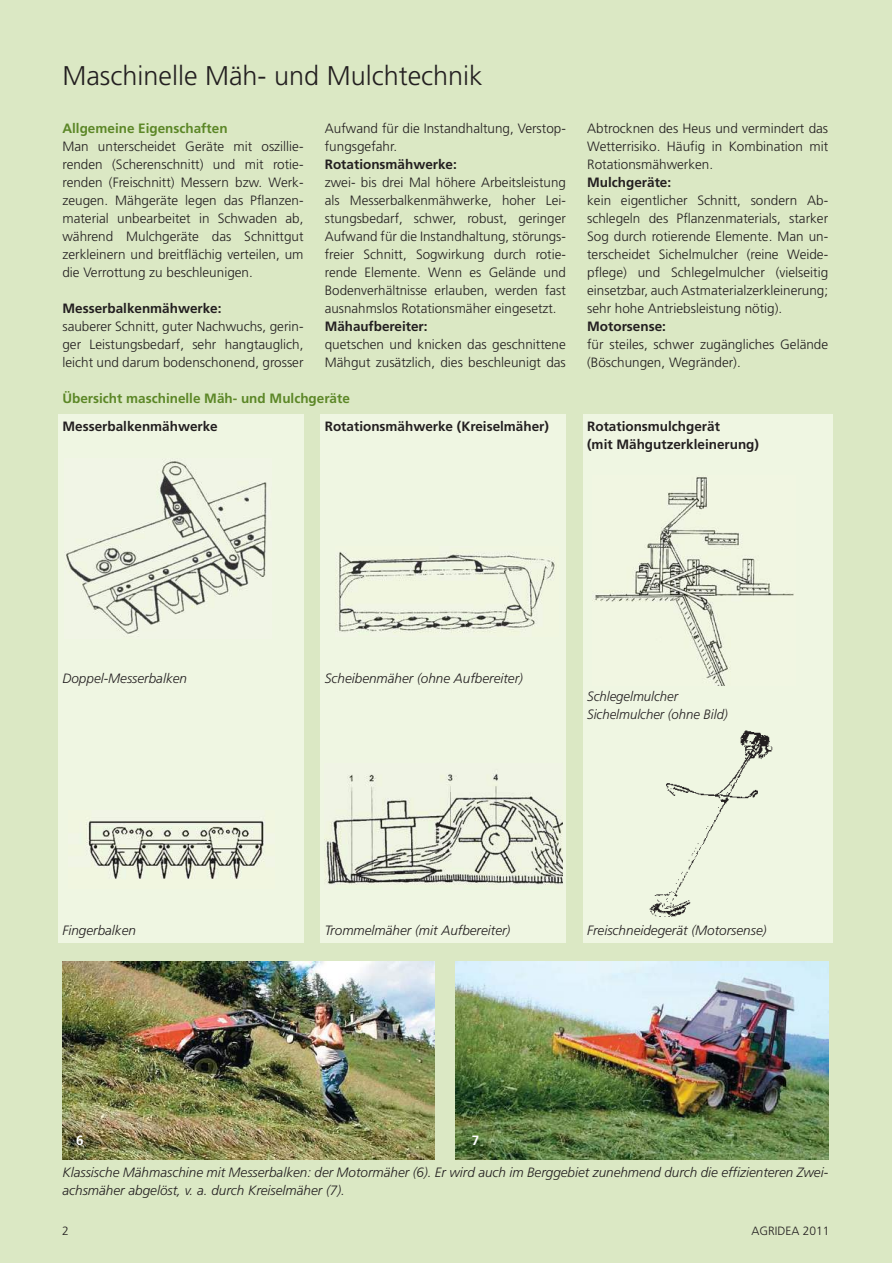
<style>
.page{position:relative;width:892px;height:1263px;background:#fff}
.page>*{position:absolute;margin:0;border:0;box-sizing:border-box;transform-origin:0 0}
.t1{font:300 27px "Frutiger";color:#231f20}
.t2{font:300 13.5px/18px "Frutiger";color:#231f20;text-align:justify}
.t3{font:italic 300 13.5px/18px "Frutiger";color:#231f20}
.t4{font:700 13.5px/18px "Frutiger";color:#231f20}
.t5{font:700 13.5px "Frutiger";color:#5c8727}
.t6{font:700 13.5px "Frutiger";color:#fff}
.t7{font:300 12px "Frutiger";color:#231f20}
</style>
<div class="page">
<div style="left:0;top:0;width:892px;height:1262px;background:#dbe8c4"></div>
<div style="left:58px;top:414px;width:245px;height:529px;background:#eff6e2"></div>
<div style="left:320px;top:414px;width:246px;height:529px;background:#eff6e2"></div>
<div style="left:583px;top:414px;width:249px;height:529px;background:#eff6e2"></div>
<img style="left:62px;top:961px;width:372px;height:198px">
<img style="left:456px;top:961px;width:372px;height:198px">
<img style="left:592px;top:477px;width:202px;height:208px">
<img style="left:65px;top:460px;width:203px;height:175px">
<img style="left:336px;top:552px;width:219px;height:81px">
<img style="left:325px;top:771px;width:237px;height:114px">
<img style="left:649px;top:730px;width:124px;height:187px">
<img style="left:86px;top:821px;width:179px;height:58px">
<h1 class="t1" style="left:62px;top:65px;width:422px">Maschinelle Mäh- und Mulchtechnik</h1>
<p class="t5" style="left:62px;top:123px;width:167px">Allgemeine Eigenschaften</p>
<p class="t2" style="left:62px;top:138px;width:242px">Man unterscheidet Geräte mit oszillie&shy;renden (Scherenschnitt) und mit rotie&shy;renden (Freischnitt) Messern bzw. Werk&shy;zeugen. Mähgeräte legen das Pflanzen&shy;material unbearbeitet in Schwaden ab, während Mulchgeräte das Schnittgut zerkleinern und breitflächig verteilen, um die Verrottung zu beschleunigen.</p>
<p class="t4" style="left:62px;top:300px;width:161px">Messerbalkenmähwerke:</p>
<p class="t2" style="left:62px;top:318px;width:242px">sauberer Schnitt, guter Nachwuchs, gerin&shy;ger Leistungs bedarf, sehr hangtauglich, leicht und darum bodenschonend, grosser</p>
<p class="t2" style="left:325px;top:120px;width:242px">Aufwand für die Instandhaltung, Verstop&shy;fungsgefahr.</p>
<p class="t4" style="left:325px;top:156px;width:134px">Rotationsmähwerke:</p>
<p class="t2" style="left:325px;top:174px;width:242px">zwei- bis drei Mal höhere Arbeitsleistung als Messerbalkenmähwerke, hoher Lei&shy;stungsbedarf, schwer, robust, geringer Aufwand für die Instandhaltung, störungs&shy;freier Schnitt, Sogwirkung durch rotie&shy;rende Elemente. Wenn es Gelände und Bodenverhältnisse erlauben, werden fast ausnahmslos Rotationsmäher eingesetzt.</p>
<p class="t4" style="left:325px;top:318px;width:104px">Mähaufbereiter:</p>
<p class="t2" style="left:325px;top:336px;width:242px">quetschen und knicken das geschnittene<br>Mähgut zusätzlich, dies beschleunigt das</p>
<p class="t5" style="left:62px;top:393px;width:289px">Übersicht maschinelle Mäh- und Mulchgeräte</p>
<p class="t4" style="left:62px;top:418px;width:157px">Messerbalkenmähwerke</p>
<p class="t4" style="left:325px;top:418px;width:226px">Rotationsmähwerke (Kreiselmäher)</p>
<p class="t2" style="left:587px;top:120px;width:242px">Abtrocknen des Heus und vermindert das Wetterrisiko. Häufig in Kombination mit Rotationsmähwerken.</p>
<p class="t4" style="left:587px;top:174px;width:86px">Mulchgeräte:</p>
<p class="t2" style="left:587px;top:192px;width:242px">kein eigentlicher Schnitt, sondern Ab - schlegeln des Pflanzenmaterials, starker Sog durch rotierende Elemente. Man un - ter schei det Sichelmulcher (reine Weide&shy;pflege) und Schlegelmulcher (vielseitig einsetz bar, auch Astmaterialzerkleinerung; sehr hohe Antriebsleistung nötig).</p>
<p class="t4" style="left:587px;top:318px;width:80px">Motorsense:</p>
<p class="t2" style="left:587px;top:336px;width:242px">für steiles, schwer zu gäng liches Gelände (Böschungen, Weg rän der).</p>
<p class="t4" style="left:587px;top:418px;width:173px">Rotationsmulchgerät<br>(mit Mähgutzerkleinerung)</p>
<p class="t3" style="left:62px;top:670px;width:126px">Doppel-Messerbalken</p>
<p class="t3" style="left:325px;top:670px;width:200px">Scheibenmäher (ohne Aufbereiter)</p>
<p class="t3" style="left:587px;top:688px;width:142px">Schlegelmulcher<br>Sichelmulcher (ohne Bild)</p>
<p class="t3" style="left:62px;top:922px;width:75px">Fingerbalken</p>
<p class="t3" style="left:325px;top:922px;width:187px">Trommelmäher (mit Aufbereiter)</p>
<p class="t3" style="left:587px;top:922px;width:181px">Freischneidegerät (Motorsense)</p>
<p class="t6" style="left:76px;top:1135px;width:9px">6</p>
<p class="t6" style="left:472px;top:1135px;width:9px">7</p>
<p class="t3" style="left:62px;top:1164px;width:767px">Klassische Mähmaschine mit Messerbalken: der Motormäher (6). Er wird auch im Berggebiet zunehmend durch die effizienteren Zwei&shy;achsmäher abgelöst, v. a. durch Kreiselmäher (7).</p>
<p class="t7" style="left:62px;top:1225px;width:8px">2</p>
<p class="t7" style="left:751px;top:1225px;width:80px">AGRIDEA 2011</p>
</div>
